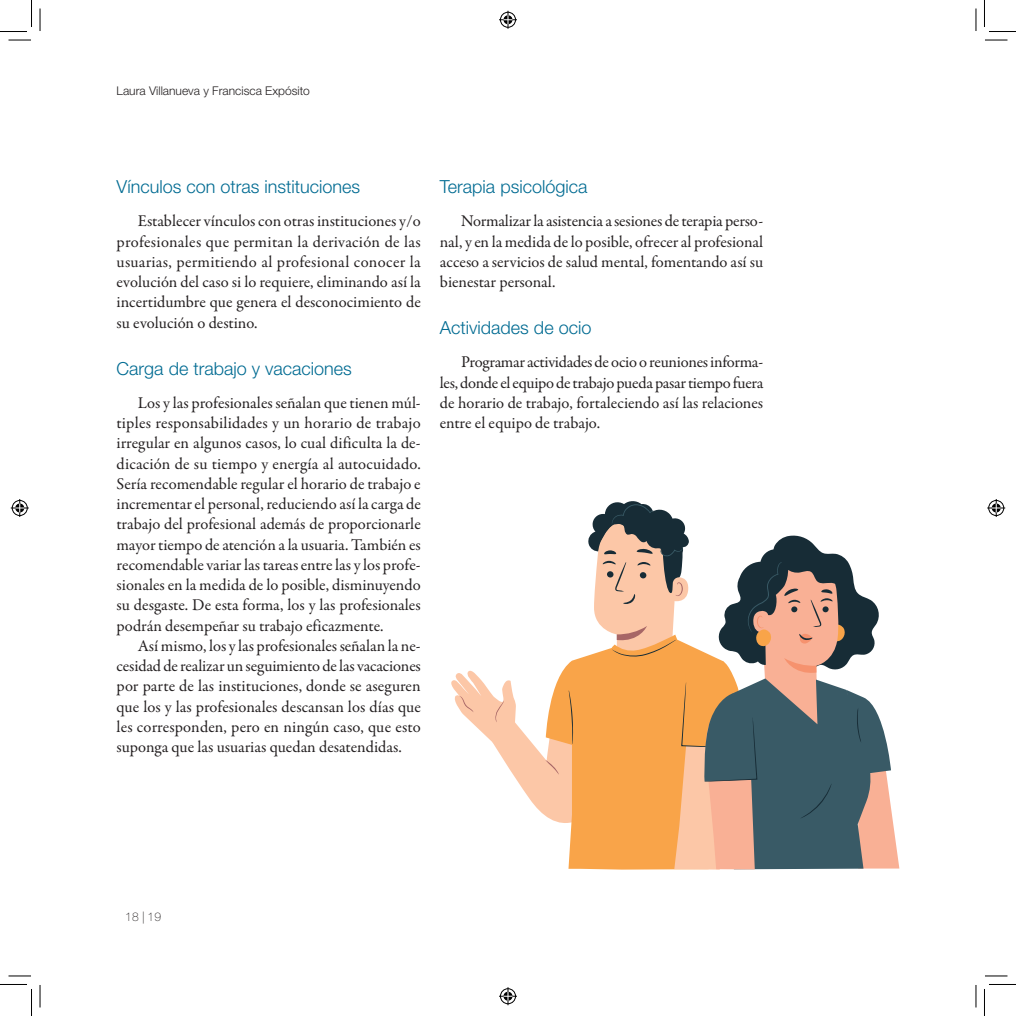
<style>
.page{position:relative;width:1016px;height:1016px;background:#fff}
.page>*{position:absolute;margin:0;border:0;box-sizing:border-box;transform-origin:0 0}
.Apartado2{font:300 18px "Helvetica Neue LT Std";color:#006b92}
.Texto_base{font:16.5px/20.2px "Garamond Premr Pro";letter-spacing:.005em;color:#231f20;text-align:justify}
.t1{font:300 12px "Helvetica Neue LT Std";color:#231f20}
.t2{font:100 12px "Helvetica Neue LT Std";color:#231f20}
</style>
<div class="page">
<svg style="left:451px;top:501px;width:448px;height:368px"></svg>
<svg style="left:9px;top:40px;width:22px;height:1px"></svg>
<svg style="left:985px;top:40px;width:22px;height:1px"></svg>
<svg style="left:9px;top:975px;width:22px;height:1px"></svg>
<svg style="left:985px;top:975px;width:22px;height:1px"></svg>
<svg style="left:40px;top:9px;width:1px;height:22px"></svg>
<svg style="left:40px;top:985px;width:1px;height:22px"></svg>
<svg style="left:975px;top:9px;width:1px;height:22px"></svg>
<svg style="left:975px;top:985px;width:1px;height:22px"></svg>
<svg style="left:0;top:0;width:32px;height:32px"></svg>
<svg style="left:0;top:984px;width:32px;height:31px"></svg>
<svg style="left:984px;top:0;width:31px;height:32px"></svg>
<svg style="left:984px;top:984px;width:31px;height:31px"></svg>
<svg style="left:499px;top:11px;width:18px;height:18px"></svg>
<svg style="left:499px;top:987px;width:18px;height:18px"></svg>
<svg style="left:11px;top:499px;width:18px;height:18px"></svg>
<svg style="left:987px;top:499px;width:18px;height:18px"></svg>
<p class="t1" style="left:117px;top:84px;width:195px">Laura Villanueva y Francisca Expósito</p>
<p class="Apartado2" style="left:117px;top:176px;width:245px">Vínculos con otras instituciones</p>
<p class="Texto_base" style="left:117px;top:211px;width:306px;text-indent:21px">Establecer vínculos con otras instituciones y/o profesionales que permitan la derivación de las usuarias, permitiendo al profesional conocer la evolución del caso si lo requiere, eliminando así la incertidumbre que genera el desconocimiento de su evolución o destino.</p>
<p class="Apartado2" style="left:117px;top:357px;width:237px">Carga de trabajo y vacaciones</p>
<p class="Texto_base" style="left:117px;top:393px;width:306px;text-indent:21px">Los y las profesionales señalan que tienen múl&shy;tiples responsabilidades y un horario de trabajo irregular en algunos casos, lo cual dificulta la de&shy;dicación de su tiempo y energía al autocuidado.<br>Sería recomendable regular el horario de trabajo e incrementar el personal, reduciendo así la carga de trabajo del profesional además de proporcionarle mayor tiempo de atención a la usuaria. También es recomendable variar las tareas entre las y los profe&shy;sionales en la medida de lo posible, disminuyendo su desgaste. De esta forma, los y las profesionales podrán desempeñar su trabajo eficazmente.</p>
<p class="Texto_base" style="left:117px;top:636px;width:306px;text-indent:21px">Así mismo, los y las profesionales señalan la ne&shy;cesidad de realizar un seguimiento de las vacaciones por parte de las instituciones, donde se aseguren que los y las profesionales descansan los días que les corresponden, pero en ningún caso, que esto suponga que las usuarias quedan desatendidas.</p>
<p class="Apartado2" style="left:440px;top:176px;width:149px">Terapia psicológica</p>
<p class="Texto_base" style="left:440px;top:211px;width:325px;text-indent:21px">Normalizar la asistencia a sesiones de terapia perso&shy;nal, y en la medida de lo posible, ofrecer al profesional acceso a servicios de salud mental, fomentando así su bienestar personal.</p>
<p class="Apartado2" style="left:440px;top:317px;width:153px">Actividades de ocio</p>
<p class="Texto_base" style="left:440px;top:352px;width:325px;text-indent:21px">Programar actividades de ocio o reuniones informa&shy;les, donde el equipo de trabajo pueda pasar tiempo fuera de horario de trabajo, fortaleciendo así las relaciones entre el equipo de trabajo.</p>
<p class="t2" style="left:125px;top:909px;width:37px">18 | 19</p>
</div>
